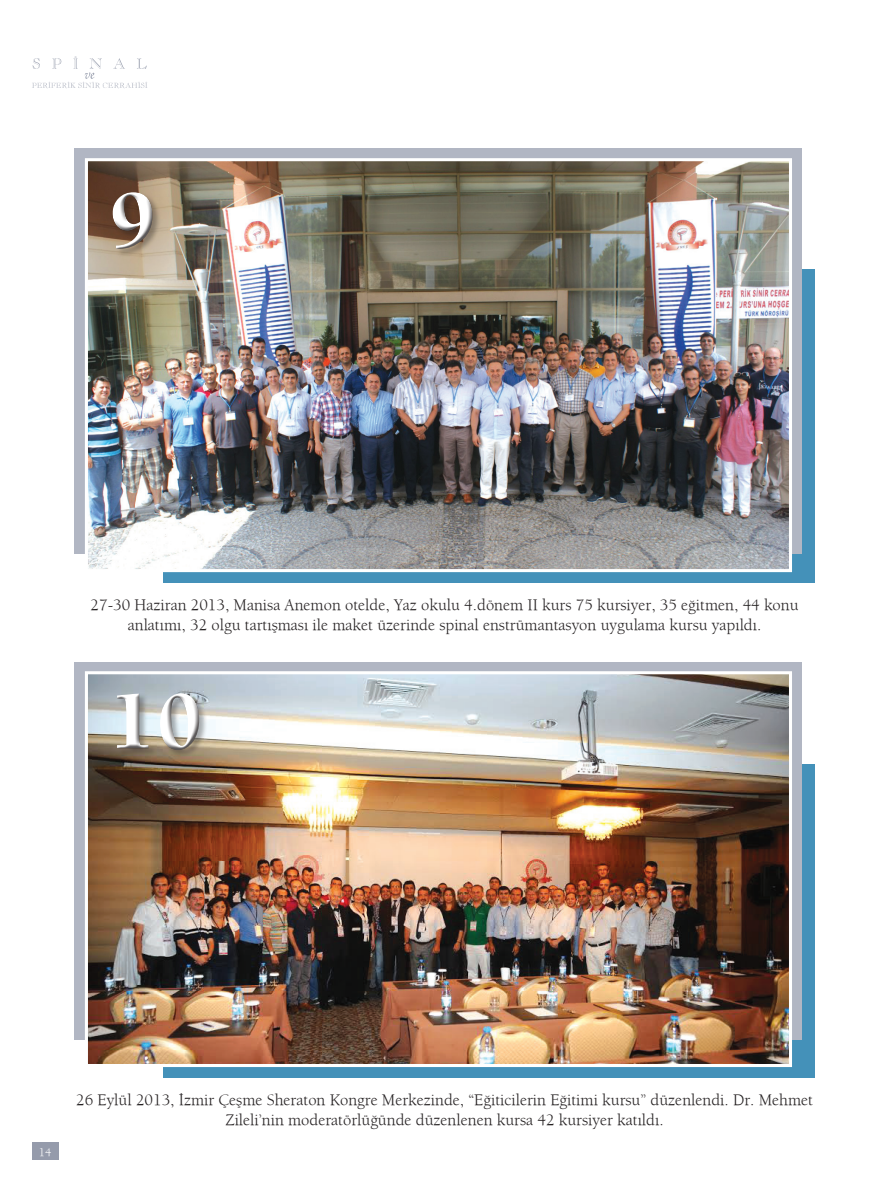
<style>
.page{position:relative;width:893px;height:1191px;background:#fff}
.page>*{position:absolute;margin:0;border:0;box-sizing:border-box;transform-origin:0 0}
.t1{font:900 84px "Berkeley";color:#fff}
.t2{font:16.5px/19.5px "Berkeley";color:#231f20;text-align:center}
.t3{font:12px "Berkeley";color:#fff}
</style>
<div class="page">
<svg style="left:32px;top:56px;width:115px;height:32px"></svg>
<div style="left:32px;top:1141px;width:26px;height:18px;background:#959bab"></div>
<div style="left:163px;top:269px;width:652px;height:313px;background:#4491b9"></div>
<div style="left:75px;top:149px;width:727px;height:405px;background:#b1b6c3"></div>
<img style="left:89px;top:162px;width:699px;height:406px">
<div style="left:85px;top:158px;width:707px;height:414px;border:3px solid #fff"></div>
<div style="left:112px;top:192px;width:50px;height:65px;background:#231f20;opacity:.35"></div>
<div style="left:108px;top:188px;width:45px;height:62px;background:#fff;opacity:.75"></div>
<div style="left:112px;top:194px;width:45px;height:58px;background:#231f20;opacity:.75"></div>
<div style="left:163px;top:764px;width:652px;height:313px;background:#4491b9"></div>
<div style="left:75px;top:662px;width:727px;height:377px;background:#b1b6c3"></div>
<img style="left:89px;top:675px;width:699px;height:388px">
<div style="left:85px;top:671px;width:707px;height:396px;border:3px solid #fff"></div>
<div style="left:117px;top:693px;width:91px;height:65px;background:#231f20;opacity:.35"></div>
<div style="left:112px;top:689px;width:86px;height:61px;background:#fff;opacity:.75"></div>
<div style="left:113px;top:690px;width:91px;height:63px;background:#231f20;opacity:.75"></div>
<h1 class="t1" style="left:110px;top:170px;width:48px">9</h1>
<p class="t2" style="left:91px;top:595px;width:709px">27-30 Haziran 2013, Manisa Anemon otelde, Yaz okulu 4.dönem II kurs 75 kursiyer, 35 eğitmen, 44 konu anlatımı, 32 olgu tartışması ile maket üzerinde spinal enstrümantasyon uygulama kursu yapıldı.</p>
<h1 class="t1" style="left:110px;top:671px;width:95px">10</h1>
<p class="t3" style="left:39px;top:1145px;width:14px">14</p>
<p class="t2" style="left:76px;top:1090px;width:738px">26 Eylül 2013, İzmir Çeşme Sheraton Kongre Merkezinde, “Eğiticilerin Eğitimi kursu” düzenlendi. Dr. Mehmet<br>Zileli’nin moderatörlüğünde düzenlenen kursa 42 kursiyer katıldı.</p>
</div>
